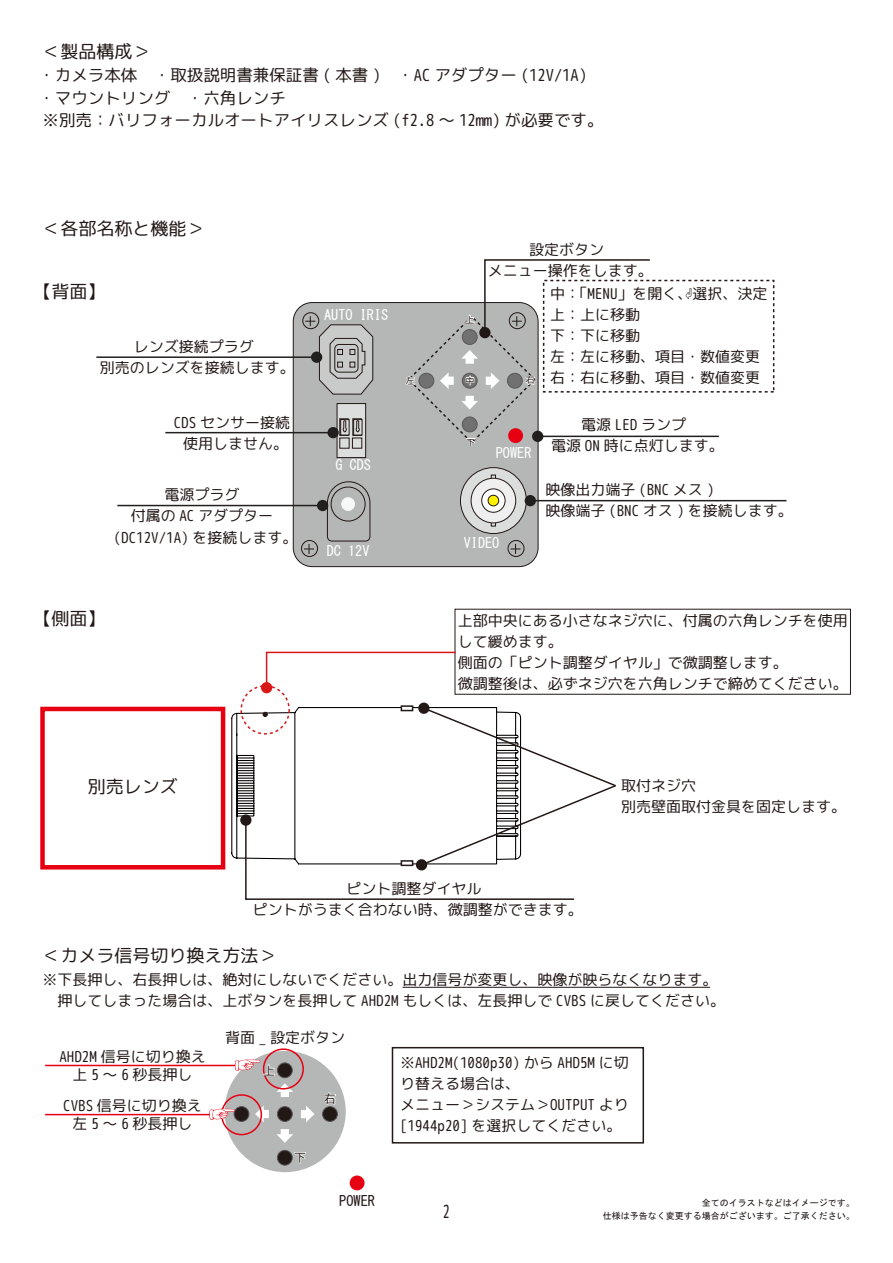
<style>
.page{position:relative;width:893px;height:1263px;background:#fff}
.page>*{position:absolute;margin:0;border:0;box-sizing:border-box;transform-origin:0 0}
.t1{font:18px "rounded mplus 1 m regular";color:#221815}
.t2{font:18px "rounded mplus 1 m regular";color:#221815;scale:.79 1}
.t3{font:16.5px/22.5px "rounded mplus 1 m regular";color:#221815}
.t4{font:15px/21px "rounded mplus 1 m regular";color:#221815;text-align:center}
.t5{font:14.25px "MS Gothic";color:#fff}
.t6{font:14.25px "MS Gothic";color:#221815}
.t7{font:12px "rounded mplus 1 m regular";color:#221815}
.t8{font:9px "MS Gothic";color:#221815}
.t9{font:9px "rounded mplus 1 m regular";color:#221815}
</style>
<div class="page">
<div style="left:293px;top:303px;width:245px;height:264px;background:#b5b6b6;border-radius:19px"></div>
<div style="left:293px;top:302px;width:245px;height:265px;border:1px solid #221815;border-radius:19px"></div>
<div style="left:302px;top:312px;width:17px;height:17px;border:1px solid #221815;border-radius:50%"></div>
<svg style="left:305px;top:316px;width:68px;height:79px"></svg>
<div style="left:301px;top:540px;width:17px;height:17px;border:1px solid #221815;border-radius:50%"></div>
<svg style="left:304px;top:544px;width:10px;height:10px"></svg>
<div style="left:508px;top:540px;width:16px;height:17px;border:1px solid #221815;border-radius:50%"></div>
<svg style="left:511px;top:544px;width:10px;height:10px"></svg>
<div style="left:337px;top:403px;width:29px;height:55px;background:#dcdddd;border:1px solid #221815"></div>
<svg style="left:339px;top:418px;width:10px;height:18px"></svg>
<svg style="left:352px;top:418px;width:10px;height:18px"></svg>
<div style="left:339px;top:438px;width:11px;height:11px;background:#dcdddd;border:1px solid #221815"></div>
<div style="left:352px;top:438px;width:10px;height:11px;background:#dcdddd;border:1px solid #221815"></div>
<svg style="left:353px;top:419px;width:9px;height:16px"></svg>
<svg style="left:355px;top:420px;width:5px;height:13px"></svg>
<svg style="left:340px;top:419px;width:9px;height:16px"></svg>
<svg style="left:342px;top:420px;width:5px;height:13px"></svg>
<svg style="left:327px;top:481px;width:44px;height:61px"></svg>
<div style="left:331px;top:487px;width:34px;height:34px;border:1px solid #221815;border-radius:50%"></div>
<div style="left:342px;top:498px;width:12px;height:12px;background:#f7f8f8;border-radius:50%"></div>
<div style="left:341px;top:497px;width:14px;height:14px;border:1px solid #f7f8f8;border-radius:50%"></div>
<div style="left:350px;top:1175px;width:15px;height:15px;background:#e60012;border-radius:50%"></div>
<div style="left:460px;top:468px;width:66px;height:65px;background:#dcdddd;border-radius:50%"></div>
<div style="left:460px;top:467px;width:67px;height:67px;border:1px solid #221815;border-radius:50%"></div>
<svg style="left:491px;top:475px;width:5px;height:51px"></svg>
<div style="left:471px;top:478px;width:45px;height:45px;background:#efefef;border-radius:50%"></div>
<div style="left:471px;top:478px;width:45px;height:45px;border:1px solid #221815;border-radius:50%"></div>
<svg style="left:482px;top:489px;width:23px;height:23px"></svg>
<div style="left:481px;top:488px;width:24px;height:25px;border:1px solid #221815;border-radius:50%"></div>
<div style="left:488px;top:495px;width:11px;height:11px;background:#fff100;border-radius:50%"></div>
<div style="left:488px;top:495px;width:11px;height:11px;border:1px solid #221815;border-radius:50%"></div>
<div style="left:225px;top:1051px;width:121px;height:121px;background:#b5b6b6;border-radius:50%"></div>
<div style="left:277px;top:1106px;width:15px;height:15px;background:#221815;border-radius:50%"></div>
<div style="left:277px;top:1106px;width:16px;height:16px;border:1px solid #595757;border-radius:50%"></div>
<div style="left:234px;top:1106px;width:15px;height:15px;background:#221815;border-radius:50%"></div>
<div style="left:234px;top:1106px;width:15px;height:16px;border:1px solid #595757;border-radius:50%"></div>
<div style="left:323px;top:1106px;width:14px;height:15px;background:#221815;border-radius:50%"></div>
<div style="left:322px;top:1106px;width:16px;height:16px;border:1px solid #595757;border-radius:50%"></div>
<div style="left:277px;top:1063px;width:15px;height:15px;background:#221815;border-radius:50%"></div>
<div style="left:277px;top:1062px;width:16px;height:16px;border:1px solid #595757;border-radius:50%"></div>
<div style="left:277px;top:1150px;width:15px;height:15px;background:#221815;border-radius:50%"></div>
<div style="left:277px;top:1150px;width:16px;height:15px;border:1px solid #595757;border-radius:50%"></div>
<svg style="left:276px;top:1083px;width:17px;height:14px"></svg>
<svg style="left:277px;top:1129px;width:16px;height:14px"></svg>
<svg style="left:255px;top:1106px;width:14px;height:16px"></svg>
<svg style="left:301px;top:1106px;width:14px;height:16px"></svg>
<svg style="left:231px;top:712px;width:13px;height:147px"></svg>
<div style="left:240px;top:685px;width:50px;height:50px;border:2px dashed #d71718;border-radius:50%"></div>
<hr style="left:403px;top:987px;width:307px;height:1px;background:#221815">
<div style="left:455px;top:609px;width:396px;height:86px;border:1px solid #221815"></div>
<hr style="left:537px;top:436px;width:182px;height:1px;background:#221f1f">
<hr style="left:530px;top:500px;width:256px;height:1px;background:#221f1f">
<div style="left:525px;top:495px;width:11px;height:11px;background:#221f1f;border-radius:50%"></div>
<hr style="left:96px;top:356px;width:221px;height:2px;background:#221f1f">
<div style="left:311px;top:352px;width:11px;height:11px;background:#221f1f;border-radius:50%"></div>
<hr style="left:117px;top:505px;width:206px;height:1px;background:#221f1f">
<div style="left:317px;top:500px;width:11px;height:11px;background:#221f1f;border-radius:50%"></div>
<hr style="left:165px;top:432px;width:168px;height:1px;background:#221f1f">
<div style="left:327px;top:427px;width:12px;height:11px;background:#221f1f;border-radius:50%"></div>
<svg style="left:265px;top:651px;width:192px;height:38px"></svg>
<div style="left:261px;top:682px;width:11px;height:11px;background:#d71718;border-radius:50%"></div>
<div style="left:221px;top:1094px;width:41px;height:41px;border:2px solid #e60012;border-radius:50%"></div>
<div style="left:263px;top:1048px;width:41px;height:41px;border:2px solid #e60012;border-radius:50%"></div>
<hr style="left:45px;top:1114px;width:166px;height:1px;background:#e60012">
<svg style="left:209px;top:1108px;width:26px;height:12px"></svg>
<hr style="left:45px;top:1065px;width:192px;height:1px;background:#e60012">
<div style="left:40px;top:707px;width:185px;height:162px;border:4px solid #e60012"></div>
<svg style="left:244px;top:702px;width:372px;height:198px"></svg>
<div style="left:240px;top:814px;width:11px;height:12px;background:#221815;border-radius:50%"></div>
<svg style="left:235px;top:1059px;width:40px;height:18px"></svg>
<svg style="left:324px;top:1092px;width:12px;height:13px"></svg>
<svg style="left:294px;top:1152px;width:12px;height:12px"></svg>
<svg style="left:405px;top:259px;width:246px;height:189px"></svg>
<div style="left:392px;top:1047px;width:252px;height:96px;border:2px solid #221815"></div>
<p class="t1" style="left:43px;top:39px;width:110px">＜製品構成＞</p>
<p class="t3" style="left:38px;top:64px;width:567px">・カメラ本体　・取扱説明書兼保証書 ( 本書 )　・AC アダプター (12V/1A)・マウントリング　・六角レンチ<br>※別売：バリフォーカルオートアイリスレンズ (f2.8 ～ 12mm) が必要です。</p>
<p class="t1" style="left:43px;top:215px;width:163px">＜各部名称と機能＞</p>
<p class="t1" style="left:34px;top:279px;width:74px">【背面】</p>
<p class="t4" style="left:100px;top:336px;width:197px">レンズ接続プラグ<br>別売のレンズを接続します。</p>
<p class="t5" style="left:324px;top:308px;width:66px">AUTO IRIS</p>
<p class="t9" style="left:465px;top:313px;width:10px">上</p>
<p class="t9" style="left:406px;top:374px;width:10px">左</p>
<p class="t9" style="left:465px;top:374px;width:10px">中</p>
<p class="t4" style="left:488px;top:238px;width:166px">設定ボタン<br>メニュー操作をします。</p>
<p class="t9" style="left:526px;top:374px;width:10px">右</p>
<p class="t4" style="left:550px;top:283px;width:219px;text-align:left">中：「MENU」を開く、⏎選択、決定上：上に移動<br>下：下に移動<br>左：左に移動、項目・数値変更右：右に移動、項目・数値変更</p>
<p class="t4" style="left:174px;top:412px;width:118px">CDS センサー接続使用しません。</p>
<p class="t4" style="left:551px;top:414px;width:174px">電源 LED ランプ<br>電源 ON 時に点灯します。</p>
<p class="t4" style="left:545px;top:479px;width:249px;text-align:left">映像出力端子 (BNC メス )<br>映像端子 (BNC オス ) を接続します。</p>
<p class="t9" style="left:466px;top:436px;width:10px">下</p>
<p class="t5" style="left:496px;top:446px;width:37px">POWER</p>
<p class="t5" style="left:335px;top:458px;width:37px">G CDS</p>
<p class="t4" style="left:114px;top:484px;width:185px">電源プラグ<br>付属の AC アダプター(DC12V/1A) を接続します。</p>
<p class="t5" style="left:464px;top:536px;width:37px">VIDEO</p>
<p class="t5" style="left:327px;top:544px;width:44px">DC 12V</p>
<p class="t1" style="left:34px;top:605px;width:74px">【側面】</p>
<p class="t4" style="left:458px;top:610px;width:392px;text-align:left">上部中央にある小さなネジ穴に、付属の六角レンチを使用して緩めます。<br>側面の「ピント調整ダイヤル」で微調整します。<br>微調整後は、必ずネジ穴を六角レンチで締めてください。</p>
<p class="t1" style="left:88px;top:774px;width:91px">別売レンズ</p>
<p class="t4" style="left:253px;top:877px;width:331px">ピント調整ダイヤル<br>ピントがうまく合わない時、微調整ができます。</p>
<p class="t1" style="left:43px;top:942px;width:235px">＜カメラ信号切り換え方法＞</p>
<p class="t4" style="left:621px;top:775px;width:226px;text-align:left">取付ネジ穴<br>別売壁面取付金具を固定します。</p>
<p class="t4" style="left:43px;top:969px;width:684px;text-align:left">※下長押し、右長押しは、絶対にしないでください。出力信号が変更し、映像が映らなくなります。　押してしまった場合は、上ボタンを長押して AHD2M もしくは、左長押しで CVBS に戻してください。</p>
<p class="t4" style="left:59px;top:1047px;width:148px;line-height:18px">AHD2M 信号に切り換え上5～6秒長押し</p>
<p class="t4" style="left:63px;top:1097px;width:140px;line-height:18px">CVBS 信号に切り換え左5～6秒長押し</p>
<p class="t4" style="left:225px;top:1027px;width:121px">背面 _ 設定ボタン</p>
<p class="t7" style="left:263px;top:1062px;width:13px">上</p>
<p class="t7" style="left:324px;top:1090px;width:13px">右</p>
<p class="t7" style="left:294px;top:1149px;width:13px">下</p>
<p class="t6" style="left:339px;top:1194px;width:37px">POWER</p>
<p class="t4" style="left:400px;top:1052px;width:230px;text-align:left">※AHD2M(1080p30) から AHD5M に切り替える場合は、<br>メニュー＞システム＞OUTPUT より[1944p20] を選択してください。</p>
<p class="t2" style="left:443px;top:1199px;width:10px">2</p>
<p class="t8" style="left:702px;top:1198px;width:154px">全てのイラストなどはイメージです。</p>
<p class="t8" style="left:603px;top:1211px;width:253px">仕様は予告なく変更する場合がございます。ご了承ください。</p>
</div>
